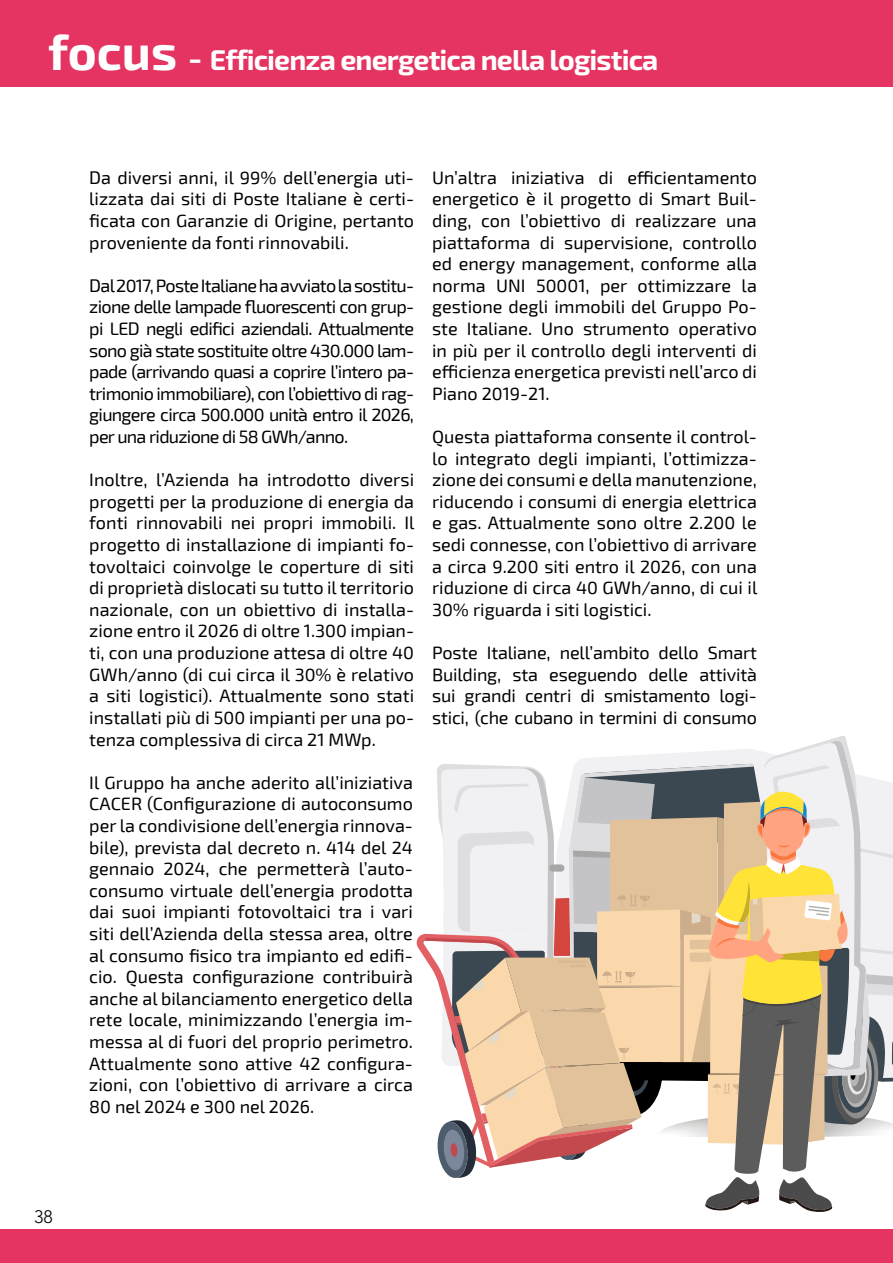
<style>
.page{position:relative;width:893px;height:1263px;background:#fff}
.page>*{position:absolute;margin:0;border:0;box-sizing:border-box;transform-origin:0 0}
.t1{font:700 28.5px "Exo 2";letter-spacing:-.03em;color:#fff}
.t2{font:18px/21.6px "Exo 2";color:#000;text-align:justify}
.t3{font:300 18px "Avenir LT Std";color:#000}
.s1{font-size:49.5px}
.s2{font-size:34.5px}
</style>
<div class="page">
<div style="left:0;top:0;width:893px;height:86px;background:#e53461"></div>
<div style="left:0;top:1229px;width:893px;height:34px;background:#e53461"></div>
<svg style="left:416px;top:736px;width:477px;height:476px"></svg>
<h1 class="t1" style="left:48px;top:43px;width:612px"><span class="s1">focus</span> <span class="s2">-</span> Efficienza energetica nella logistica</h1>
<p class="t2" style="left:89px;top:166px;width:326px">Da diversi anni, il 99% dell’energia uti&shy;lizzata dai siti di Poste Italiane è certi&shy;ficata con Garanzie di Origine, pertanto proveniente da fonti rinnovabili.</p>
<p class="t2" style="left:89px;top:274px;width:326px">Dal 2017, Poste Italiane ha avviato la sostitu&shy;zione delle lampade fluorescenti con grup&shy;pi LED negli edifici aziendali. Attualmente sono già state sostituite oltre 430.000 lam&shy;pade (arrivando quasi a coprire l’intero pa&shy;trimonio immobiliare), con l’obiettivo di rag&shy;giungere circa 500.000 unità entro il 2026, per una riduzione di 58 GWh/anno.</p>
<p class="t2" style="left:89px;top:468px;width:327px">Inoltre, l’Azienda ha introdotto diversi progetti per la produzione di energia da fonti rinnovabili nei propri immobili. Il progetto di installazione di impianti fo&shy;tovoltaici coinvolge le coperture di siti di proprietà dislocati su tutto il territorio nazionale, con un obiettivo di installa&shy;zione entro il 2026 di oltre 1.300 impian&shy;ti, con una produzione attesa di oltre 40<br>GWh/anno (di cui circa il 30% è relativo a siti logistici). Attualmente sono stati installati più di 500 impianti per una po&shy;tenza complessiva di circa 21 MWp.</p>
<p class="t2" style="left:89px;top:771px;width:325px">Il Gruppo ha anche aderito all’iniziativa CACER (Configurazione di autoconsumo per la condivisione dell’energia rinnova&shy;bile), prevista dal decreto n. 414 del 24 gennaio 2024, che permetterà l’auto&shy;consumo virtuale dell’energia prodotta dai suoi impianti fotovoltaici tra i vari siti dell’Azienda della stessa area, oltre al consumo fisico tra impianto ed edifi&shy;cio. Questa configurazione contribuirà anche al bilanciamento energetico della rete locale, minimizzando l’energia im&shy;messa al di fuori del proprio perimetro.<br>Attualmente sono attive 42 configura&shy;zioni, con l’obiettivo di arrivare a circa 80 nel 2024 e 300 nel 2026.</p>
<p class="t2" style="left:432px;top:166px;width:326px">Un’altra iniziativa di efficientamento energetico è il progetto di Smart Buil&shy;ding, con l’obiettivo di realizzare una piattaforma di supervisione, controllo ed energy management, conforme alla norma UNI 50001, per ottimizzare la gestione degli immobili del Gruppo Po&shy;ste Italiane. Uno strumento operativo in più per il controllo degli interventi di efficienza energetica previsti nell’arco di Piano 2019-21.</p>
<p class="t2" style="left:432px;top:425px;width:327px">Questa piattaforma consente il control&shy;lo integrato degli impianti, l’ottimizza&shy;zione dei consumi e della manutenzione, riducendo i consumi di energia elettrica e gas. Attualmente sono oltre 2.200 le sedi connesse, con l’obiettivo di arrivare a circa 9.200 siti entro il 2026, con una riduzione di circa 40 GWh/anno, di cui il 30% riguarda i siti logistici.</p>
<p class="t2" style="left:432px;top:641px;width:326px">Poste Italiane, nell’ambito dello Smart Building, sta eseguendo delle attività sui grandi centri di smistamento logi&shy;stici, (che cubano in termini di consumo</p>
<p class="t3" style="left:34px;top:1206px;width:20px">38</p>
</div>
